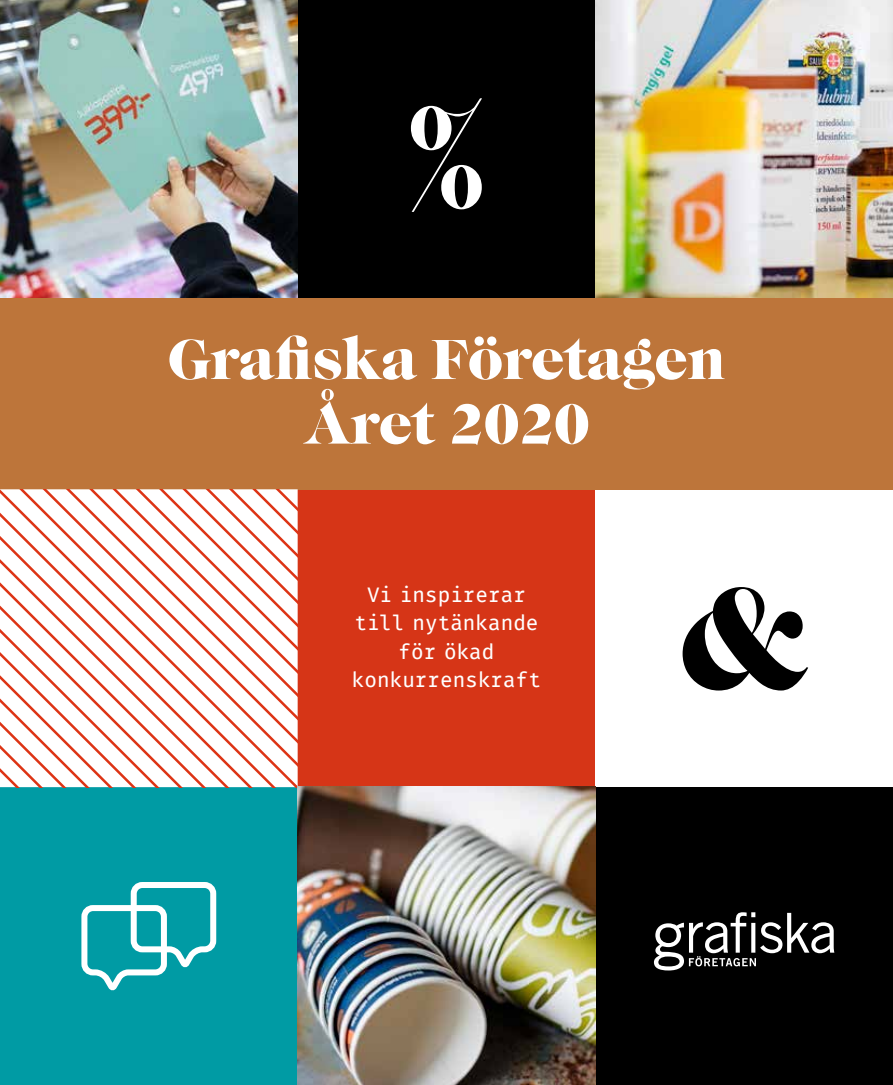
<style>
.page{position:relative;width:893px;height:1085px;background:#fff}
.page>*{position:absolute;margin:0;border:0;box-sizing:border-box;transform-origin:0 0}
.t1{font:149.25px "Caslon Gra D";color:#fff}
.t2{font:149.25px "Caslon Gra D";color:#000}
.t3{font:58.5px/64.5px "Caslon Gra D";color:#fff;text-align:center}
.t4{font:21px/28.5px "Fira Mono";color:#fff;text-align:center}
</style>
<div class="page">
<div style="left:298px;top:489px;width:297px;height:298px;background:#d63517"></div>
<div style="left:0;top:787px;width:298px;height:297px;background:#009ba4"></div>
<div style="left:298px;top:0;width:297px;height:298px;background:#000"></div>
<img style="left:595px;top:0;width:298px;height:298px">
<img style="left:0;top:0;width:298px;height:298px">
<div style="left:595px;top:787px;width:298px;height:297px;background:#000"></div>
<div style="left:0;top:298px;width:893px;height:191px;background:#bd753a"></div>
<svg style="left:654px;top:912px;width:180px;height:58px"></svg>
<svg style="left:81px;top:882px;width:136px;height:109px"></svg>
<svg style="left:0;top:489px;width:298px;height:298px"></svg>
<img style="left:298px;top:786px;width:297px;height:298px">
<h1 class="t1" style="left:408px;top:68px;width:79px">%</h1>
<h2 class="t3" style="left:168px;top:329px;width:559px">Grafiska Företagen<br>Året 2020</h2>
<p class="t4" style="left:352px;top:581px;width:191px">Vi inspirerar till nytänkande för ökad konkurrenskraft</p>
<h1 class="t2" style="left:679px;top:549px;width:132px">&amp;</h1>
</div>
